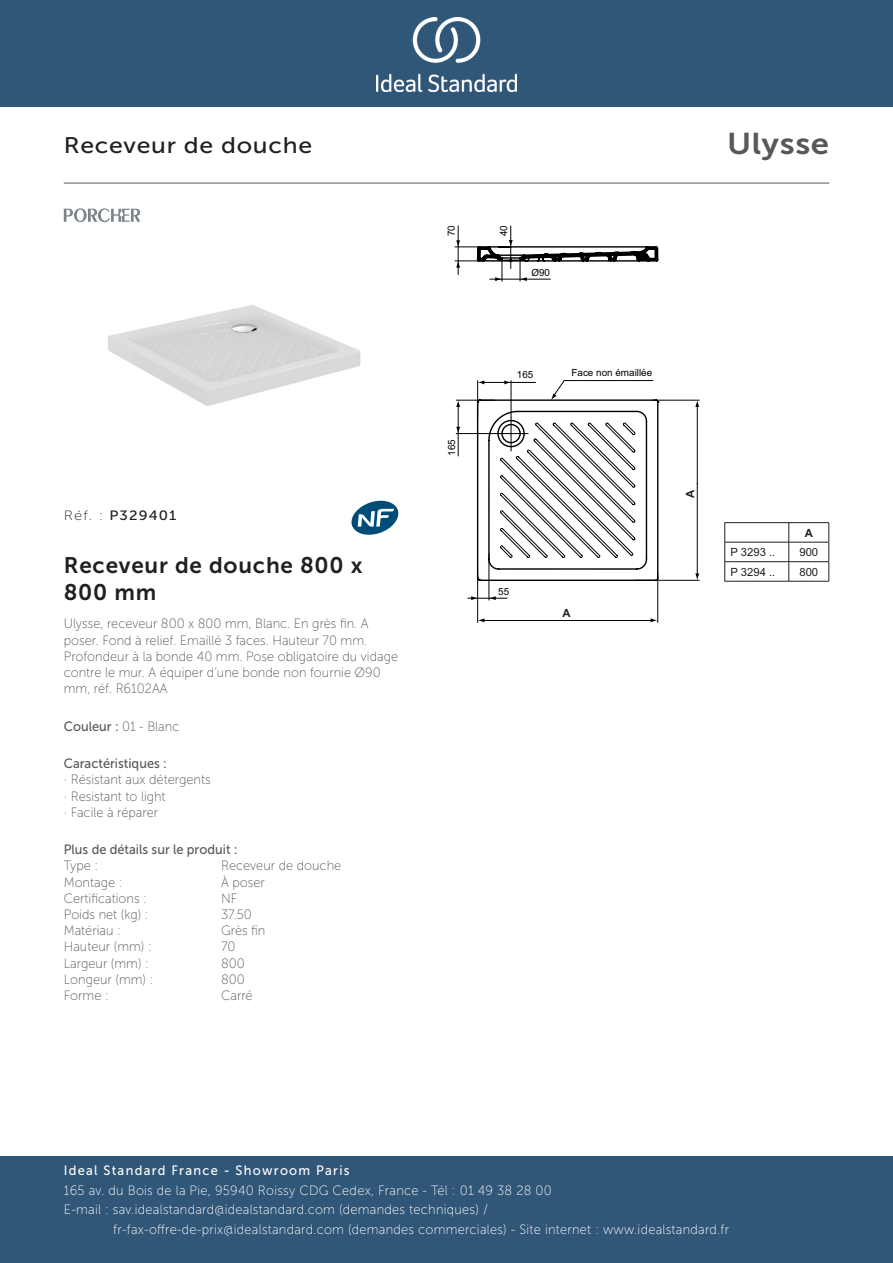
<style>
.page{position:relative;width:893px;height:1263px;background:#fff}
.page>*{position:absolute;margin:0;border:0;box-sizing:border-box;transform-origin:0 0}
._001_Produkttyp{font:30px "Museo Sans 700";letter-spacing:.02em;color:#57585a;scale:1.1 1}
.Article_Name{font:22.5px/27px "Museo Sans 700";letter-spacing:.035em;color:#231f20}
.t1{font:22.5px "Museo Sans 500";letter-spacing:.03em;color:#231f20;scale:1.1 1}
.t2{font:13.5px/19.5px "Museo Sans 100";letter-spacing:.02em;color:#fff;scale:.95 1}
.Marketing_Descriptio{font:13.5px/16.2px "Museo Sans 100";color:#57585a;scale:.95 1}
.Features{font:13.5px/16.2px "Museo Sans 100";color:#57585a;scale:.95 1}
.Colour{font:13.5px "Museo Sans 500";color:#57585a;scale:.95 1}
.t3{font:13.5px "Museo Sans 500";letter-spacing:.1em;color:#fff;scale:.95 1}
.Type{font:13.5px "Museo Sans 100";color:#57585a;scale:.95 1}
.Net_Weight__kg{font:13.5px "Museo Sans 100";color:#57585a;scale:.95 1}
.Accreditations{font:13.5px "Museo Sans 100";color:#57585a;scale:.95 1}
.Material{font:13.5px "Museo Sans 100";color:#57585a;scale:.95 1}
.Width__mm{font:13.5px "Museo Sans 100";color:#57585a;scale:.95 1}
.Length__mm{font:13.5px "Museo Sans 100";color:#57585a;scale:.95 1}
.Mounting{font:13.5px "Museo Sans 100";color:#57585a;scale:.95 1}
.Height__mm{font:13.5px "Museo Sans 100";color:#57585a;scale:.95 1}
.t4{font:13.5px "Museo Sans 500";letter-spacing:.075em;color:#231f20;scale:1.1 1}
.Shape{font:13.5px "Museo Sans 100";color:#57585a;scale:.95 1}
.t5{font:11.25px "Arial";color:#231f20}
.t6{font:700 11.25px "Arial";color:#231f20}
.t7{font:9.9px "Arial";color:#000}
.s1{font-family:"Museo Sans 100"}
.s2{font-family:"Museo Sans 500"}
</style>
<div class="page">
<div style="left:0;top:1157px;width:893px;height:106px;background:#305678"></div>
<div style="left:0;top:0;width:893px;height:107px;background:#305678"></div>
<img style="left:376px;top:18px;width:141px;height:73px">
<hr style="left:64px;top:183px;width:765px;height:1px;background:#57585a">
<img style="left:108px;top:305px;width:253px;height:101px">
<hr style="left:724px;top:522px;width:65px;height:1px;background:#231f20">
<hr style="left:789px;top:522px;width:40px;height:1px;background:#231f20">
<hr style="left:724px;top:542px;width:65px;height:1px;background:#231f20">
<hr style="left:789px;top:542px;width:40px;height:1px;background:#231f20">
<hr style="left:724px;top:561px;width:65px;height:1px;background:#231f20">
<hr style="left:789px;top:561px;width:40px;height:1px;background:#231f20">
<hr style="left:724px;top:581px;width:65px;height:1px;background:#231f20">
<hr style="left:789px;top:581px;width:40px;height:1px;background:#231f20">
<svg style="left:724px;top:523px;width:1px;height:58px"></svg>
<svg style="left:788px;top:523px;width:1px;height:58px"></svg>
<svg style="left:828px;top:523px;width:1px;height:58px"></svg>
<hr style="left:458px;top:226px;width:1px;height:49px;background:#000">
<hr style="left:510px;top:226px;width:1px;height:43px;background:#000">
<svg style="left:455px;top:240px;width:204px;height:41px"></svg>
<hr style="left:657px;top:573px;width:1px;height:49px;background:#000">
<hr style="left:483px;top:620px;width:170px;height:1px;background:#000">
<svg style="left:651px;top:618px;width:6px;height:4px"></svg>
<svg style="left:478px;top:618px;width:6px;height:4px"></svg>
<hr style="left:477px;top:571px;width:1px;height:51px;background:#000">
<svg style="left:471px;top:596px;width:7px;height:4px"></svg>
<hr style="left:489px;top:554px;width:1px;height:46px;background:#000">
<hr style="left:468px;top:598px;width:39px;height:1px;background:#000">
<svg style="left:489px;top:596px;width:7px;height:4px"></svg>
<hr style="left:652px;top:400px;width:47px;height:1px;background:#000">
<hr style="left:456px;top:400px;width:38px;height:1px;background:#000">
<hr style="left:456px;top:433px;width:38px;height:1px;background:#000">
<hr style="left:697px;top:404px;width:1px;height:79px;background:#000">
<hr style="left:697px;top:483px;width:1px;height:92px;background:#000">
<svg style="left:695px;top:400px;width:4px;height:7px"></svg>
<svg style="left:695px;top:573px;width:4px;height:7px"></svg>
<hr style="left:635px;top:580px;width:64px;height:1px;background:#000">
<hr style="left:458px;top:403px;width:1px;height:53px;background:#000">
<svg style="left:456px;top:400px;width:4px;height:7px"></svg>
<svg style="left:456px;top:427px;width:4px;height:7px"></svg>
<svg style="left:476px;top:380px;width:183px;height:202px"></svg>
<svg style="left:64px;top:208px;width:76px;height:14px"></svg>
<svg style="left:351px;top:501px;width:47px;height:34px"></svg>
<p class="t1" style="left:64px;top:133px;width:227px">Receveur de douche</p>
<p class="_001_Produkttyp" style="left:727px;top:127px;width:94px">Ulysse</p>
<p class="t4" style="left:64px;top:508px;width:104px"><span class="s1">Réf. :</span> P329401</p>
<p class="Article_Name" style="left:64px;top:551px;width:300px">Receveur de douche 800 x<br>800 mm</p>
<p class="Marketing_Descriptio" style="left:64px;top:616px;width:353px">Ulysse, receveur 800 x 800 mm, Blanc. En grès fin. A poser. Fond à relief. Emaillé 3 faces. Hauteur 70 mm.<br>Profondeur à la bonde 40 mm. Pose obligatoire du vidage contre le mur. A équiper d‘une bonde non fournie Ø90 mm, réf. R6102AA</p>
<p class="Colour" style="left:64px;top:719px;width:123px">Couleur : <span class="s1">01 - Blanc</span></p>
<p class="Features" style="left:64px;top:755px;width:156px"><span class="s2">Caractéristiques :<br></span>· Résistant aux détergents · Resistant to light<br>· Facile à réparer</p>
<p class="Colour" style="left:64px;top:842px;width:184px">Plus de détails sur le produit :</p>
<p class="Type" style="left:64px;top:859px;width:38px">Type :</p>
<p class="Type" style="left:221px;top:859px;width:128px">Receveur de douche</p>
<p class="Mounting" style="left:64px;top:875px;width:63px">Montage :</p>
<p class="Mounting" style="left:221px;top:875px;width:48px">À poser</p>
<p class="Accreditations" style="left:64px;top:891px;width:89px">Certifications :</p>
<p class="Accreditations" style="left:221px;top:891px;width:19px">NF</p>
<p class="Net_Weight__kg" style="left:64px;top:907px;width:91px">Poids net (kg) :</p>
<p class="Net_Weight__kg" style="left:221px;top:907px;width:34px">37.50</p>
<p class="Material" style="left:64px;top:923px;width:62px">Matériau :</p>
<p class="Material" style="left:221px;top:923px;width:48px">Grès fin</p>
<p class="Height__mm" style="left:64px;top:940px;width:94px">Hauteur (mm) :</p>
<p class="Height__mm" style="left:221px;top:940px;width:17px">70</p>
<p class="Width__mm" style="left:64px;top:956px;width:91px">Largeur (mm) :</p>
<p class="Width__mm" style="left:221px;top:956px;width:26px">800</p>
<p class="Length__mm" style="left:64px;top:972px;width:96px">Longeur (mm) :</p>
<p class="Length__mm" style="left:221px;top:972px;width:26px">800</p>
<p class="Shape" style="left:64px;top:988px;width:49px">Forme :</p>
<p class="Shape" style="left:221px;top:988px;width:35px">Carré</p>
<p class="t7" style="left:445px;top:236px;width:13px;rotate:-90deg">70</p>
<p class="t7" style="left:497px;top:236px;width:12px;rotate:-90deg">40</p>
<p class="t7" style="left:531px;top:266px;width:20px">Ø90</p>
<p class="t7" style="left:445px;top:456px;width:18px;rotate:-90deg">165</p>
<p class="t7" style="left:517px;top:368px;width:18px">165</p>
<p class="t7" style="left:571px;top:366px;width:82px">Face non émaillée</p>
<p class="t7" style="left:498px;top:584px;width:12px">55</p>
<p class="t6" style="left:562px;top:606px;width:10px">A</p>
<p class="t6" style="left:683px;top:498px;width:10px;rotate:-90deg">A</p>
<p class="t6" style="left:805px;top:525px;width:10px">A</p>
<p class="t5" style="left:730px;top:545px;width:47px">P 3293 ..</p>
<p class="t5" style="left:799px;top:545px;width:20px">900</p>
<p class="t5" style="left:730px;top:564px;width:47px">P 3294 ..</p>
<p class="t5" style="left:799px;top:564px;width:20px">800</p>
<p class="t3" style="left:64px;top:1163px;width:302px">Ideal Standard France - Showroom Paris</p>
<p class="t2" style="left:64px;top:1180px;width:515px">165 av. du Bois de la Pie, 95940 Roissy CDG Cedex, France - Tél : 01 49 38 28 00<br>E-mail : sav.idealstandard@idealstandard.com (demandes techniques) /</p>
<p class="t2" style="left:113px;top:1219px;width:650px">fr-fax-offre-de-prix@idealstandard.com (demandes commerciales) - Site internet : www.idealstandard.fr</p>
</div>
